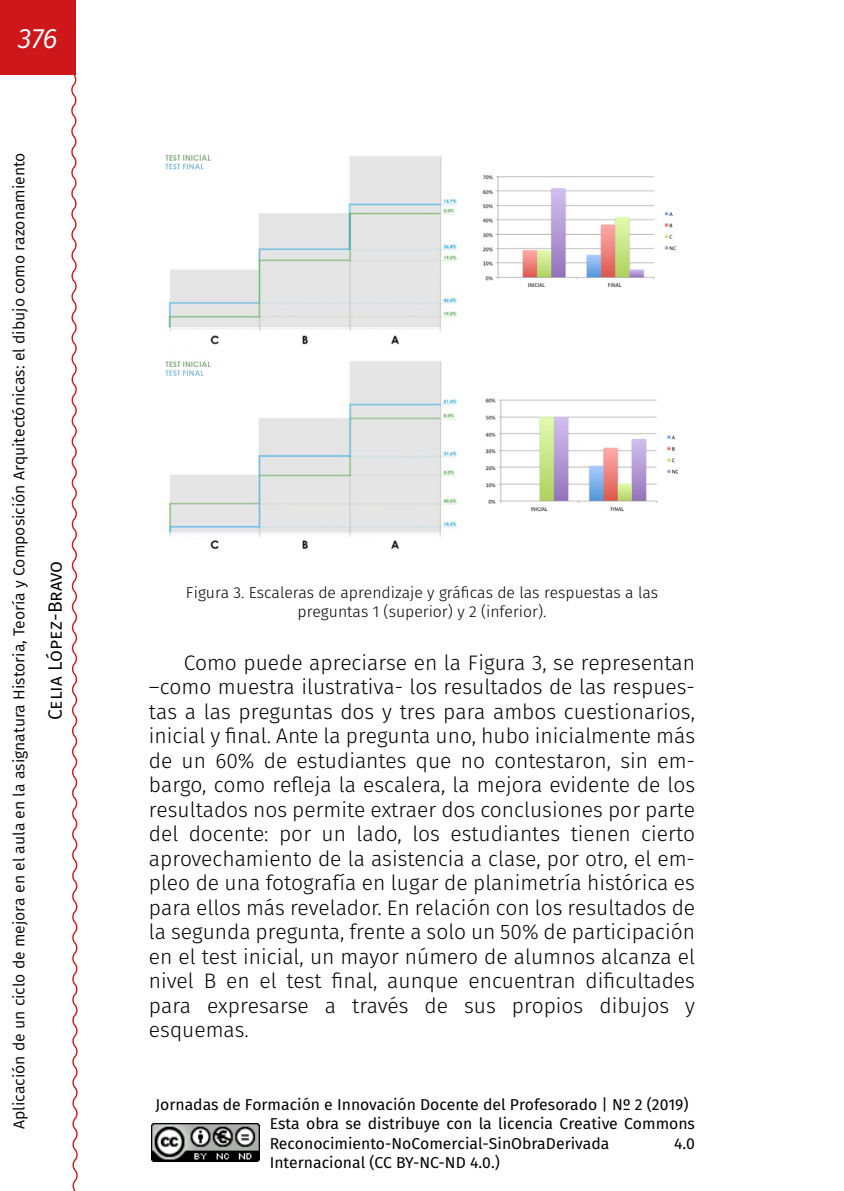
<style>
.page{position:relative;width:844px;height:1191px;background:#fff}
.page>*{position:absolute;margin:0;border:0;box-sizing:border-box;transform-origin:0 0}
.t1{font:italic 28px "Fira Sans";color:#fff}
._00_Párrafo_normal_c{font:300 21px/24.5px "Fira Sans";color:#000;text-align:justify}
.t2{font:19.25px "Fira Sans";color:#000}
.t3{font:15.75px/19.2px "Fira Sans";color:#000}
.t4{font:15.75px "Fira Sans";color:#000}
._95_Pies_de_fotos_ce{font:300 15.75px/19.2px "Fira Sans";color:#000;text-align:center}
</style>
<div class="page">
<div style="left:0;top:0;width:75px;height:74px;background:#cd171a"></div>
<svg style="left:69px;top:72px;width:9px;height:1119px"></svg>
<img style="left:151px;top:1123px;width:109px;height:38px">
<img style="left:160px;top:154px;width:519px;height:396px">
<h1 class="t1" style="left:18px;top:18px;width:41px">376</h1>
<p class="t4" style="left:8px;top:1129px;width:978px;rotate:-90deg">Aplicación de un ciclo de mejora en el aula en la asignatura Historia, Teoría y Composición Arquitectónicas: el dibujo como razonamiento</p>
<p class="t2" style="left:41px;top:720px;width:161px;rotate:-90deg">Celia López-Bravo</p>
<p class="_95_Pies_de_fotos_ce" style="left:186px;top:582px;width:474px">Figura 3. Escaleras de aprendizaje y gráficas de las respuestas a las preguntas 1 (superior) y 2 (inferior).</p>
<p class="_00_Párrafo_normal_c" style="left:149px;top:650px;width:547px;text-indent:35px">Como puede apreciarse en la Figura 3, se representan –como muestra ilustrativa- los resultados de las respues&shy;tas a las preguntas dos y tres para ambos cuestionarios, inicial y final. Ante la pregunta uno, hubo inicialmente más de un 60% de estudiantes que no contestaron, sin em&shy;bargo, como refleja la escalera, la mejora evidente de los resultados nos permite extraer dos conclusiones por parte del docente: por un lado, los estudiantes tienen cierto aprovechamiento de la asistencia a clase, por otro, el em&shy;pleo de una fotografía en lugar de planimetría histórica es para ellos más revelador. En relación con los resultados de la segunda pregunta, frente a solo un 50% de participación en el test inicial, un mayor número de alumnos alcanza el nivel B en el test final, aunque encuentran dificultades para expresarse a través de sus propios dibujos y esquemas.</p>
<p class="t3" style="left:270px;top:1095px;width:426px;text-indent:-114px">Jornadas de Formación e Innovación Docente del Profesorado | Nº 2 (2019)<br>Esta obra se distribuye con la licencia Creative Commons<br>Reconocimiento-NoComercial-SinObraDerivada</p>
<p class="t3" style="left:674px;top:1133px;width:22px">4.0</p>
<p class="t3" style="left:270px;top:1152px;width:231px">Internacional (CC BY-NC-ND 4.0.)</p>
</div>
